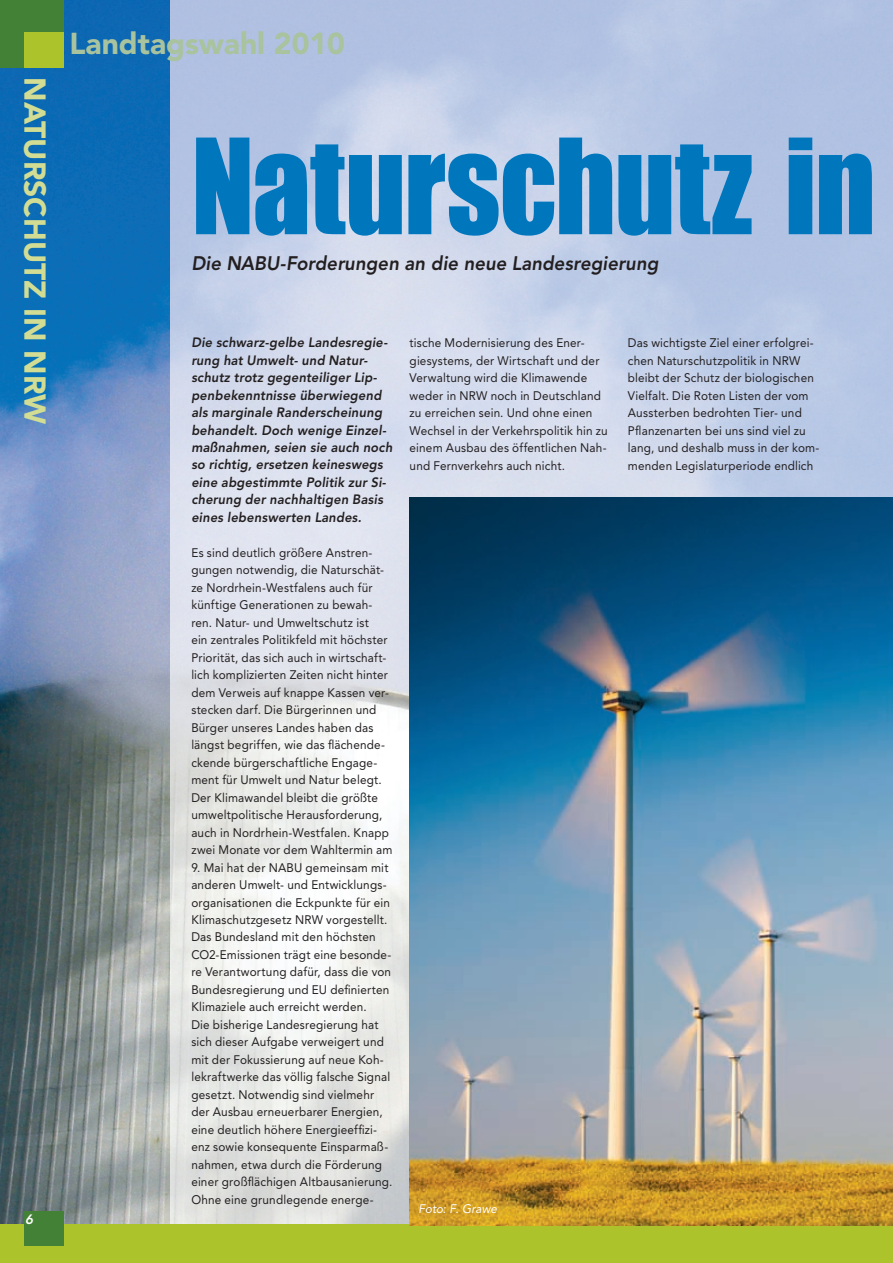
<style>
.page{position:relative;width:893px;height:1263px;background:#fff}
.page>*{position:absolute;margin:0;border:0;box-sizing:border-box;transform-origin:0 0}
.t1{font:122.25px "Impact";letter-spacing:-.01em;color:#0076bd;scale:.95 1}
.t2{font:900 30px "Avenir";color:#a9c39e}
.t3{font:900 30px "Avenir";color:#d2dd93}
.t4{font:italic 800 19.5px "Avenir";letter-spacing:.005em;color:#231f20;scale:.95 1}
.t5{font:italic 800 13.5px/17.4px "Avenir";letter-spacing:.015em;color:#231f20;scale:.95 1}
.t6{font:italic 800 13.5px "Avenir";color:#fff}
.t7{font:12.3px/17.4px "Avenir";letter-spacing:.015em;color:#231f20;scale:.95 1}
.t8{font:italic 12.3px "Avenir";letter-spacing:.005em;color:#fff;scale:.95 1}
</style>
<div class="page">
<img style="left:0;top:0;width:170px;height:1225px">
<img style="left:170px;top:0;width:723px;height:826px">
<img style="left:170px;top:826px;width:240px;height:399px">
<div style="left:0;top:0;width:64px;height:68px;background:#438136"></div>
<div style="left:24px;top:33px;width:40px;height:35px;background:#acc32b"></div>
<div style="left:0;top:1225px;width:893px;height:38px;background:#acc32b"></div>
<div style="left:24px;top:1212px;width:40px;height:34px;background:#438136"></div>
<img style="left:410px;top:497px;width:483px;height:728px">
<h2 class="t3" style="left:53px;top:77px;width:348px;rotate:90deg">Naturschutz IN NrW</h2>
<p class="t6" style="left:25px;top:1211px;width:9px">6</p>
<h2 class="t2" style="left:69px;top:25px;width:277px">Landtagswahl 2010</h2>
<h1 class="t1" style="left:191px;top:111px;width:722px">Naturschutz in</h1>
<h3 class="t4" style="left:191px;top:252px;width:493px">Die NABU-Forderungen an die neue Landesregierung</h3>
<p class="t5" style="left:191px;top:334px;width:213px">Die schwarz-gelbe Landesregie&shy;rung hat Umwelt- und Natur&shy;schutz trotz gegenteiliger Lip&shy;penbekenntnisse überwiegend als marginale Randerscheinung behandelt. Doch wenige Einzel&shy;maßnahmen, seien sie auch noch so richtig, ersetzen keineswegs eine abgestimmte Politik zur Si&shy;cherung der nachhaltigen Basis eines lebenswerten Landes.</p>
<p class="t7" style="left:191px;top:544px;width:213px">Es sind deutlich größere Anstren&shy;gungen notwendig, die Naturschät&shy;ze Nordrhein-Westfalens auch für künftige Generationen zu bewah&shy;ren. Natur- und Umweltschutz ist<br>ein zentrales Politikfeld mit höchster Priorität, das sich auch in wirtschaft&shy;lich komplizierten Zeiten nicht hinter dem Verweis auf knappe Kassen ver&shy;stecken darf. Die Bürgerinnen und Bürger unseres Landes haben das längst begriffen, wie das flächende&shy;ckende bürgerschaftliche Engage&shy;ment für Umwelt und Natur belegt.<br>Der Klimawandel bleibt die größte umweltpolitische Herausforderung, auch in Nordrhein-Westfalen. Knapp zwei Monate vor dem Wahltermin am</p>
<p class="t7" style="left:191px;top:859px;width:213px">9. Mai hat der NABU gemeinsam mit anderen Umwelt- und Entwicklungs&shy;organisationen die Eckpunkte für ein Klimaschutzgesetz NRW vorgestellt.<br>Das Bundesland mit den höchsten CO2-Emissionen trägt eine besonde&shy;re Verantwortung dafür, dass die von Bundesregierung und EU definierten Klimaziele auch erreicht werden.<br>Die bisherige Landesregierung hat sich dieser Aufgabe verweigert und mit der Fokussierung auf neue Koh&shy;lekraftwerke das völlig falsche Signal gesetzt. Notwendig sind vielmehr der Ausbau erneuerbarer Energien, eine deutlich höhere Energieeffizi&shy;enz sowie konsequente Einsparmaß&shy;nahmen, etwa durch die Förderung einer großflächigen Altbausanierung.<br>Ohne eine grundlegende energe-</p>
<p class="t7" style="left:410px;top:334px;width:210px">tische Modernisierung des Ener&shy;giesystems, der Wirtschaft und der Verwaltung wird die Klimawende weder in NRW noch in Deutschland zu erreichen sein. Und ohne einen Wechsel in der Verkehrspolitik hin zu einem Ausbau des öffentlichen Nah&shy;und Fernverkehrs auch nicht.</p>
<p class="t7" style="left:628px;top:334px;width:203px">Das wichtigste Ziel einer erfolgrei&shy;chen Naturschutzpolitik in NRW bleibt der Schutz der biologischen Vielfalt. Die Roten Listen der vom Aussterben bedrohten Tier- und Pflanzenarten bei uns sind viel zu lang, und deshalb muss in der kom&shy;menden Legislaturperiode endlich</p>
<p class="t8" style="left:419px;top:1202px;width:84px">Foto: F. Grawe</p>
</div>
